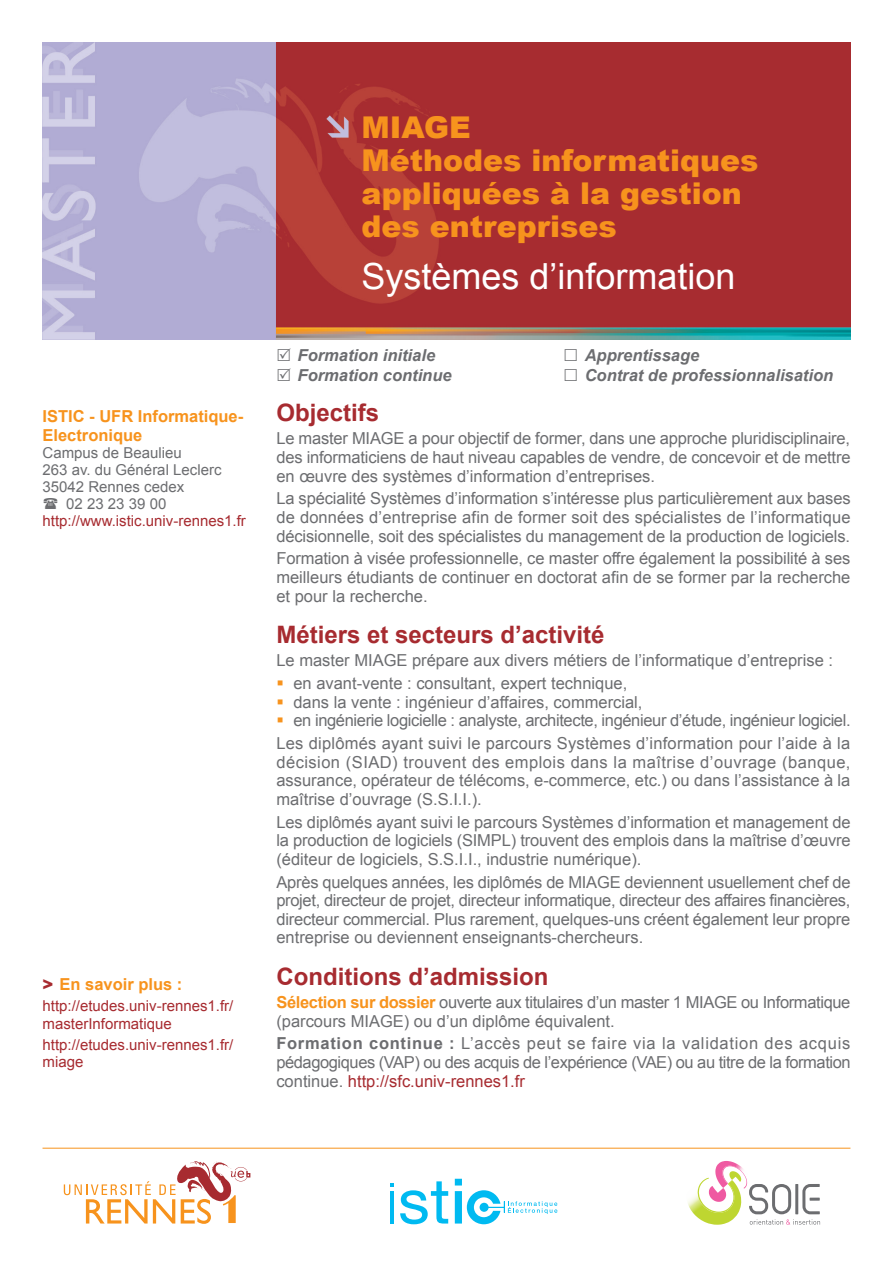
<style>
.page{position:relative;width:893px;height:1263px;background:#fff}
.page>*{position:absolute;margin:0;border:0;box-sizing:border-box;transform-origin:0 0}
.t1{font:36px "Arial";color:#fff}
.t2{font:900 30px/33px "Arial";color:#f7931d}
.t3{font:700 24px "Arial";color:#a72b30}
.t4{font:16.5px/18.6px "Arial";color:#6c6d70;text-align:justify}
.t5{font:16.5px/18.6px "Arial";letter-spacing:-.02em;color:#6c6d70}
.t6{font:italic 700 16.5px/19.8px "Arial";color:#6c6d70}
.t7{font:700 16.5px/18.6px "Arial";color:#f7931d}
.t8{font:15px/17.1px "Arial";color:#a72b30}
.t9{font:15px "Arial";color:#6c6d70}
.s1{font-weight:900;color:#a72b30}
.s2{font-weight:700;color:#f7931d}
.s3{font-weight:700}
.s4{color:#a72b30}
</style>
<div class="page">
<hr style="left:43px;top:1148px;width:807px;height:1px;background:#f7931d">
<svg style="left:688px;top:1161px;width:132px;height:64px"></svg>
<svg style="left:64px;top:1161px;width:186px;height:63px"></svg>
<img style="left:43px;top:43px;width:807px;height:297px">
<hr style="left:390px;top:1191px;width:4px;height:32px;background:#00baf1">
<svg style="left:400px;top:1181px;width:48px;height:43px"></svg>
<svg style="left:455px;top:1179px;width:102px;height:45px"></svg>
<svg style="left:390px;top:1183px;width:4px;height:4px"></svg>
<p class="t7" style="left:43px;top:408px;width:202px">ISTIC - UFR Informatique-<br>Electronique</p>
<p class="t9" style="left:43px;top:443px;width:141px">Campus de Beaulieu</p>
<p class="t9" style="left:43px;top:460px;width:180px">263 av. du Général Leclerc</p>
<p class="t9" style="left:43px;top:477px;width:143px">35042 Rennes cedex</p>
<p class="t9" style="left:66px;top:494px;width:102px">02 23 23 39 00</p>
<p class="t8" style="left:43px;top:513px;width:205px">http://www.istic.univ-rennes1.fr</p>
<p class="t7" style="left:43px;top:975px;width:141px"><span class="s1">&gt;</span> En savoir plus :</p>
<p class="t8" style="left:43px;top:998px;width:192px">http://etudes.univ-rennes1.fr/ masterInformatique</p>
<p class="t8" style="left:43px;top:1036px;width:192px">http://etudes.univ-rennes1.fr/ miage</p>
<h2 class="t2" style="left:361px;top:110px;width:399px">MIAGE<br>Méthodes informatiques appliquées à la gestion des entreprises</h2>
<h1 class="t1" style="left:361px;top:253px;width:376px">Systèmes d’information</h1>
<p class="t6" style="left:298px;top:346px;width:155px">Formation initiale<br>Formation continue</p>
<p class="t6" style="left:585px;top:346px;width:250px">Apprentissage<br>Contrat de professionnalisation</p>
<h3 class="t3" style="left:276px;top:397px;width:104px">Objectifs</h3>
<p class="t4" style="left:276px;top:429px;width:576px">Le master MIAGE a pour objectif de former, dans une approche pluridisciplinaire, des informaticiens de haut niveau capables de vendre, de concevoir et de mettre en œuvre des systèmes d’information d’entreprises.</p>
<p class="t4" style="left:276px;top:489px;width:576px">La spécialité Systèmes d’information s’intéresse plus particulièrement aux bases de données d’entreprise afin de former soit des spécialistes de l’informatique décisionnelle, soit des spécialistes du management de la production de logiciels.</p>
<p class="t4" style="left:276px;top:549px;width:576px">Formation à visée professionnelle, ce master offre également la possibilité à ses meilleurs étudiants de continuer en doctorat afin de se former par la recherche et pour la recherche.</p>
<h3 class="t3" style="left:276px;top:619px;width:330px">Métiers et secteurs d’activité</h3>
<p class="t4" style="left:293px;top:649px;width:541px;line-height:22.8px;text-indent:-17px">Le master MIAGE prépare aux divers métiers de l’informatique d’entreprise : en avant-vente : consultant, expert technique,</p>
<p class="t5" style="left:293px;top:693px;width:559px">dans la vente : ingénieur d’affaires, commercial,<br>en ingénierie logicielle : analyste, architecte, ingénieur d’étude, ingénieur logiciel.</p>
<p class="t4" style="left:276px;top:734px;width:576px">Les diplômés ayant suivi le parcours Systèmes d’information pour l’aide à la décision (SIAD) trouvent des emplois dans la maîtrise d’ouvrage (banque, assurance, opérateur de télécoms, e-commerce, etc.) ou dans l’assistance à la maîtrise d’ouvrage (S.S.I.I.).</p>
<p class="t4" style="left:276px;top:813px;width:576px">Les diplômés ayant suivi le parcours Systèmes d’information et management de la production de logiciels (SIMPL) trouvent des emplois dans la maîtrise d’œuvre (éditeur de logiciels, S.S.I.I., industrie numérique).</p>
<p class="t4" style="left:276px;top:873px;width:576px">Après quelques années, les diplômés de MIAGE deviennent usuellement chef de projet, directeur de projet, directeur informatique, directeur des affaires financières, directeur commercial. Plus rarement, quelques-uns créent également leur propre entreprise ou deviennent enseignants-chercheurs.</p>
<h3 class="t3" style="left:276px;top:961px;width:274px">Conditions d’admission</h3>
<p class="t5" style="left:276px;top:993px;width:576px"><span class="s2">Sélection sur dossier</span> ouverte aux titulaires d’un master 1 MIAGE ou Informatique (parcours MIAGE) ou d’un diplôme équivalent.</p>
<p class="t4" style="left:276px;top:1034px;width:576px"><span class="s3">Formation continue :</span> L’accès peut se faire via la validation des acquis pédagogiques (VAP) ou des acquis de l’expérience (VAE) ou au titre de la formation continue. <span class="s4">http://sfc.univ-rennes1.fr</span></p>
</div>
